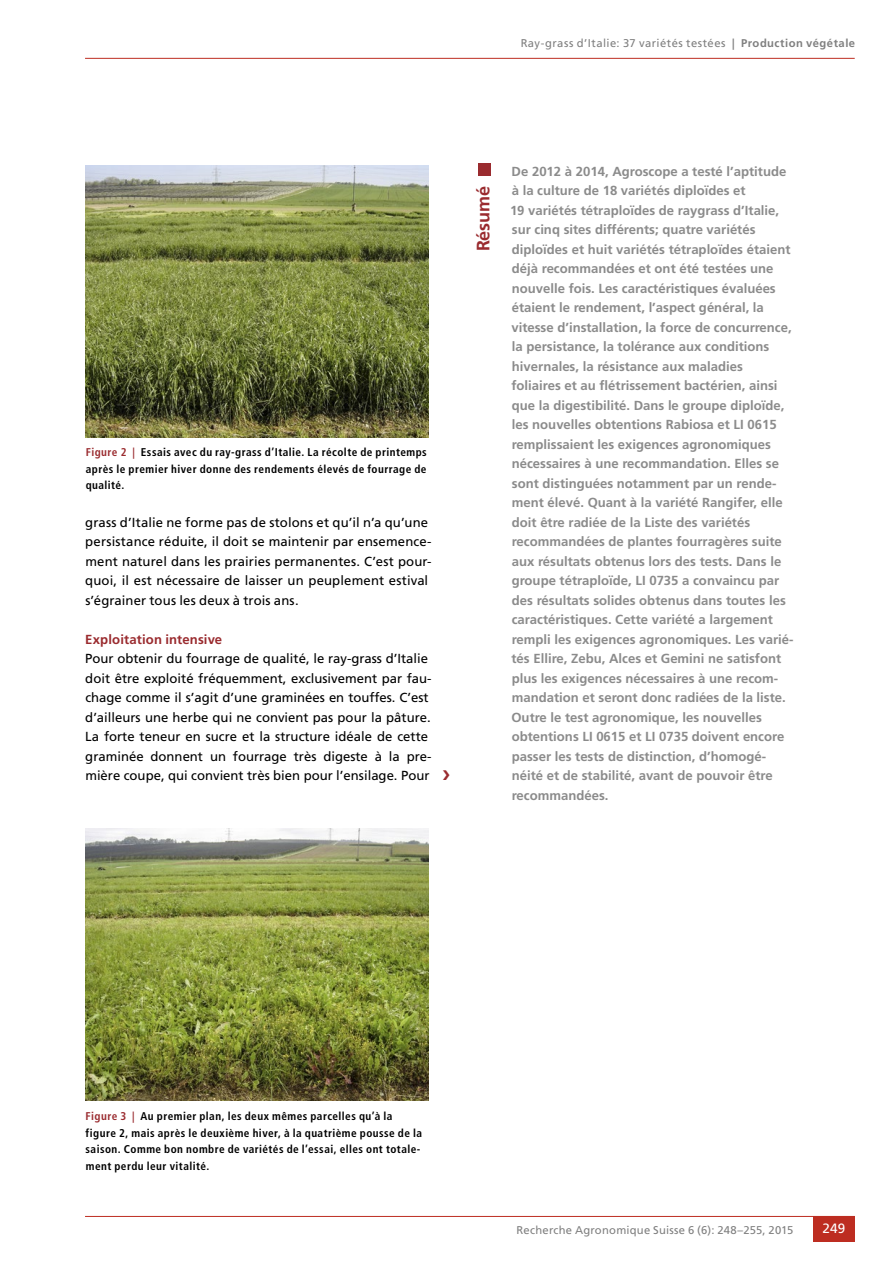
<style>
.page{position:relative;width:893px;height:1263px;background:#fff}
.page>*{position:absolute;margin:0;border:0;box-sizing:border-box;transform-origin:0 0}
.t1{font:700 18px "Frutiger LT Std";letter-spacing:-.005em;color:#9a2b2f}
.t2{font:13.5px "Frutiger LT Std";color:#fff}
.t3{font:700 13.2px/19.5px "Frutiger LT Std";color:#8b8b8b}
.t4{font:13.2px/19.5px "Frutiger LT Std";color:#000}
.t5{font:700 13.2px "Frutiger LT Std";letter-spacing:.01em;color:#9a2b2f}
.t6{font:700 condensed 11.25px/16.5px "Frutiger LT Std";letter-spacing:.04em;color:#000;text-align:justify}
.t7{font:11.25px "Frutiger LT Std";letter-spacing:.025em;color:#808080}
.s1{font-weight:700}
.s2{color:#9a2b2f}
</style>
<div class="page">
<hr style="left:85px;top:58px;width:770px;height:1px;background:#bd2d21">
<div style="left:478px;top:163px;width:13px;height:13px;background:#9a2b2f"></div>
<hr style="left:85px;top:1216px;width:770px;height:1px;background:#bd2d21">
<div style="left:813px;top:1216px;width:42px;height:26px;background:#bd2d21"></div>
<img style="left:85px;top:166px;width:344px;height:272px">
<img style="left:85px;top:828px;width:344px;height:272px">
<p class="t7" style="left:521px;top:36px;width:336px">Ray-grass d’Italie: 37 variétés testées <span class="s1">| Production végétale</span></p>
<p class="t6" style="left:86px;top:444px;width:343px"><span class="s2">Figure 2 |</span> Essais avec du ray-grass d’Italie. La récolte de printemps après le premier hiver donne des rendements élevés de fourrage de qualité.</p>
<p class="t4" style="left:85px;top:512px;width:348px">grass d’Italie ne forme pas de stolons et qu’il n’a qu’une persistance réduite, il doit se maintenir par ensemence&shy;ment naturel dans les prairies permanentes. C’est pour&shy;quoi, il est nécessaire de laisser un peuplement estival s’égrainer tous les deux à trois ans.</p>
<p class="t5" style="left:85px;top:631px;width:138px">Exploitation intensive</p>
<p class="t4" style="left:85px;top:649px;width:348px">Pour obtenir du fourrage de qualité, le ray-grass d’Italie doit être exploité fréquemment, exclusivement par fau&shy;chage comme il s’agit d’une graminées en touffes. C’est d’ailleurs une herbe qui ne convient pas pour la pâture.<br>La forte teneur en sucre et la structure idéale de cette graminée donnent un fourrage très digeste à la pre&shy;mière coupe, qui convient très bien pour l’ensilage. Pour</p>
<h1 class="t1" style="left:472px;top:251px;width:67px;rotate:-90deg">Résumé</h1>
<p class="t3" style="left:510px;top:161px;width:285px">De 2012 à 2014, Agroscope a testé l’aptitude à la culture de 18 variétés diploïdes et<br>19 variétés tétraploïdes de raygrass d’Italie, sur cinq sites différents; quatre variétés diploïdes et huit variétés tétraploïdes étaient déjà recommandées et ont été testées une nouvelle fois. Les caractéristiques évaluées étaient le rendement, l’aspect général, la vitesse d’installation, la force de concurrence, la persistance, la tolérance aux conditions hivernales, la résistance aux maladies foliaires et au flétrissement bactérien, ainsi que la digestibilité. Dans le groupe diploïde, les nouvelles obtentions Rabiosa et LI 0615 remplissaient les exigences agronomiques nécessaires à une recommandation. Elles se sont distinguées notamment par un rende&shy;ment élevé. Quant à la variété Rangifer, elle doit être radiée de la Liste des variétés recommandées de plantes fourragères suite aux résultats obtenus lors des tests. Dans le groupe tétraploïde, LI 0735 a convaincu par des résultats solides obtenus dans toutes les caractéristiques. Cette variété a largement rempli les exigences agronomiques. Les varié&shy;tés Ellire, Zebu, Alces et Gemini ne satisfont plus les exigences nécessaires à une recom&shy;mandation et seront donc radiées de la liste.<br>Outre le test agronomique, les nouvelles obtentions LI 0615 et LI 0735 doivent encore passer les tests de distinction, d’homogé&shy;néité et de stabilité, avant de pouvoir être recommandées.</p>
<p class="t6" style="left:86px;top:1108px;width:338px;text-align:left"><span class="s2">Figure 3 |</span> Au premier plan, les deux mêmes parcelles qu’à la figure 2, mais après le deuxième hiver, à la quatrième pousse de la saison. Comme bon nombre de variétés de l’essai, elles ont totale&shy;ment perdu leur vitalité.</p>
<p class="t7" style="left:517px;top:1223px;width:278px">Recherche Agronomique Suisse 6 (6): 248–255, 2015</p>
<p class="t2" style="left:822px;top:1221px;width:24px">249</p>
</div>
